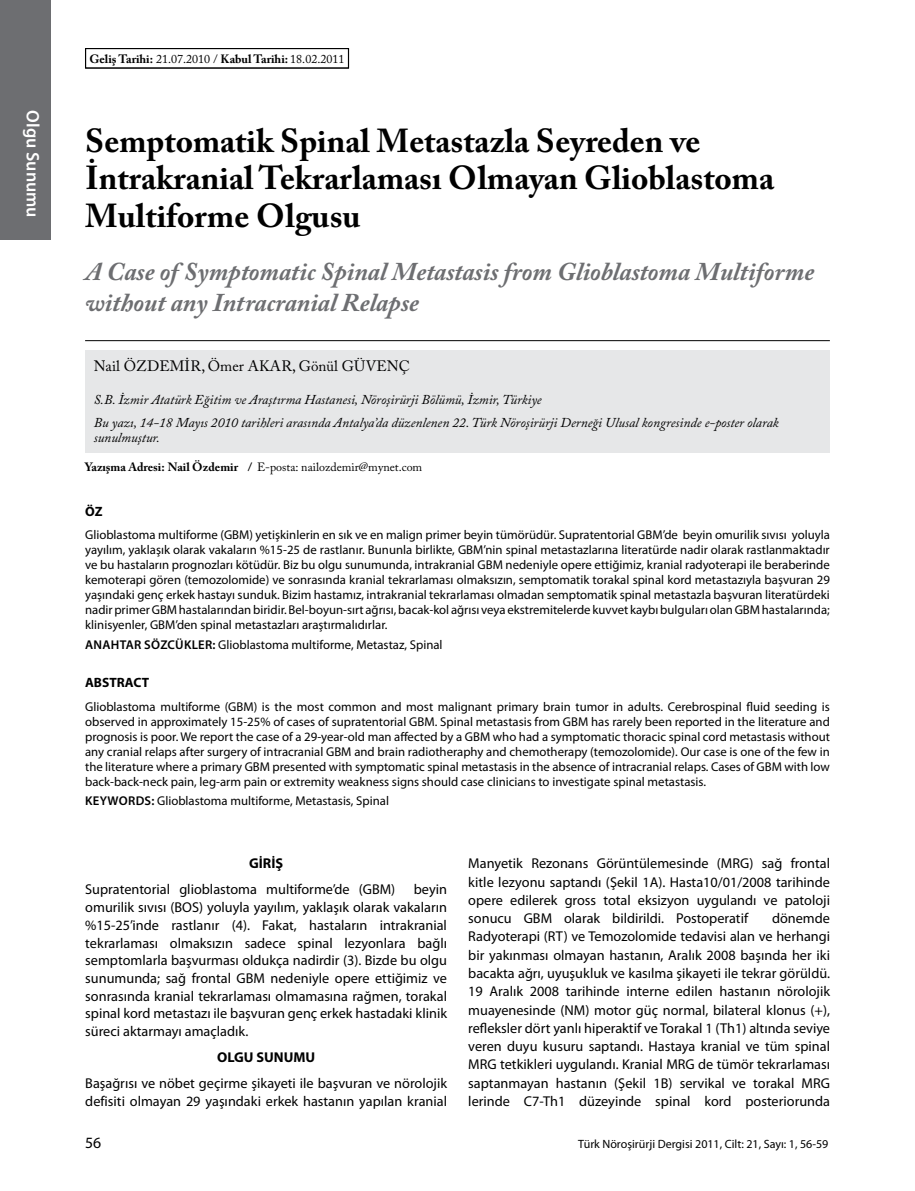
<style>
.page{position:relative;width:915px;height:1191px;background:#fff}
.page>*{position:absolute;margin:0;border:0;box-sizing:border-box;transform-origin:0 0}
.t1{font:700 33px/37.5px "Adobe Caslon Pro";color:#000}
.t2{font:italic 700 25.5px/31.5px "Adobe Caslon Pro";color:#6d6e71}
.t3{font:600 18px "Myriad Pro";color:#fff}
.t4{font:15.75px "Myriad Pro";color:#000}
.t5{font:15px "Adobe Caslon Pro";letter-spacing:.015em;color:#000}
.t6{font:14.25px/18.3px "Myriad Pro";color:#000;text-align:justify}
.t7{font:700 14.25px "Myriad Pro";color:#000}
.t8{font:italic 13.5px/23.5px "Adobe Caslon Pro";color:#000}
.t9{font:700 13.5px "Myriad Pro";color:#000}
.t10{font:12.75px/15px "Myriad Pro";color:#000;text-align:justify}
.t11{font:12px "Adobe Caslon Pro";color:#000}
.t12{font:12px "Myriad Pro";color:#000}
.t13{font:700 12px "Adobe Caslon Pro";color:#000}
.s1{font-weight:400}
.s2{font-weight:700}
.s3{font-weight:600}
</style>
<div class="page">
<div style="left:0;top:0;width:51px;height:240px;background:#6d6e71"></div>
<hr style="left:85px;top:340px;width:744px;height:1px;background:#000">
<div style="left:85px;top:350px;width:744px;height:103px;background:#e6e7e8"></div>
<div style="left:85px;top:48px;width:263px;height:20px;border:1px solid #000"></div>
<h3 class="t3" style="left:44px;top:110px;width:109px;rotate:90deg">OLGU SUNUMU</h3>
<p class="t13" style="left:89px;top:52px;width:256px">Geliş Tarihi: <span class="s1">21.07.2010 /</span> Kabul Tarihi: <span class="s1">18.02.2011</span></p>
<h1 class="t1" style="left:85px;top:122px;width:690px">Semptomatik Spinal Metastazla Seyreden ve<br>İntrakranial Tekrarlaması Olmayan Glioblastoma<br>Multiforme Olgusu</h1>
<h2 class="t2" style="left:85px;top:255px;width:730px">A Case of Symptomatic Spinal Metastasis from Glioblastoma Multiforme without any Intracranial Relapse</h2>
<p class="t5" style="left:94px;top:357px;width:77px">Nail Özdemi</p>
<p class="t5" style="left:190px;top:357px;width:216px">r, Ömer Akar, Gönül Güvenç</p>
<p class="t8" style="left:94px;top:387px;width:686px">S.B. İzmir Atatürk Eğitim ve Araştırma Hastanesi, Nöroşirürji Bölümü, İzmir, Türkiye<br>Bu yazı, 14-18 Mayıs 2010 tarihleri arasında Antalya’da düzenlenen 22. Türk Nöroşirürji Derneği Ulusal kongresinde e-poster olarak</p>
<p class="t8" style="left:94px;top:426px;width:68px">sunulmuştur.</p>
<p class="t11" style="left:85px;top:460px;width:338px"><span class="s2">Yazışma Adresi: Nail Özdemir /</span> E-posta: nailozdemir@mynet.com</p>
<p class="t9" style="left:85px;top:502px;width:19px">ÖZ</p>
<p class="t10" style="left:85px;top:527px;width:746px">Glioblastoma multiforme (GBM) yetişkinlerin en sık ve en malign primer beyin tümörüdür. Supratentorial GBM’de beyin omurilik sıvısı yoluyla yayılım, yaklaşık olarak vakaların %15-25 de rastlanır. Bununla birlikte, GBM’nin spinal metastazlarına literatürde nadir olarak rastlanmaktadır ve bu hastaların prognozları kötüdür. Biz bu olgu sunumunda, intrakranial GBM nedeniyle opere ettiğimiz, kranial radyoterapi ile beraberinde kemoterapi gören (temozolomide) ve sonrasında kranial tekrarlaması olmaksızın, semptomatik torakal spinal kord metastazıyla başvuran 29 yaşındaki genç erkek hastayı sunduk. Bizim hastamız, intrakranial tekrarlaması olmadan semptomatik spinal metastazla başvuran literatürdeki nadir primer GBM hastalarından biridir. Bel-boyun-sırt ağrısı, bacak-kol ağrısı veya ekstremitelerde kuvvet kaybı bulguları olan GBM hastalarında; klinisyenler, GBM’den spinal metastazları araştırmalıdırlar.</p>
<p class="t10" style="left:85px;top:637px;width:359px"><span class="s3">ANAHTAR SÖZCÜKLER:</span> Glioblastoma multiforme, Metastaz, Spinal</p>
<p class="t9" style="left:85px;top:674px;width:65px">ABSTRACT</p>
<p class="t10" style="left:85px;top:699px;width:746px">Glioblastoma multiforme (GBM) is the most common and most malignant primary brain tumor in adults. Cerebrospinal fluid seeding is observed in approximately 15-25% of cases of supratentorial GBM. Spinal metastasis from GBM has rarely been reported in the literature and prognosis is poor. We report the case of a 29-year-old man affected by a GBM who had a symptomatic thoracic spinal cord metastasis without any cranial relaps after surgery of intracranial GBM and brain radiotheraphy and chemotherapy (temozolomide). Our case is one of the few in the literature where a primary GBM presented with symptomatic spinal metastasis in the absence of intracranial relaps. Cases of GBM with low back-back-neck pain, leg-arm pain or extremity weakness signs should case clinicians to investigate spinal metastasis.</p>
<p class="t10" style="left:85px;top:793px;width:305px"><span class="s3">KEYWORDS:</span> Glioblastoma multiforme, Metastasis, Spinal</p>
<p class="t7" style="left:249px;top:854px;width:29px">GİRİŞ</p>
<p class="t6" style="left:85px;top:880px;width:311px">Supratentorial glioblastoma multiforme’de (GBM)</p>
<p class="t6" style="left:85px;top:880px;width:363px;line-height:17.7px;text-indent:328px">beyin omurilik sıvısı (BOS) yoluyla yayılım, yaklaşık olarak vakaların %15-25’inde rastlanır (4). Fakat, hastaların intrakranial tekrarlaması olmaksızın sadece spinal lezyonlara bağlı semptomlarla başvurması oldukça nadirdir (3). Bizde bu olgu sunumunda; sağ frontal GBM nedeniyle opere ettiğimiz ve sonrasında kranial tekrarlaması olmamasına rağmen, torakal spinal kord metastazı ile başvuran genç erkek hastadaki klinik süreci aktarmayı amaçladık.</p>
<p class="t7" style="left:217px;top:1048px;width:58px">OLGU SUNUMU</p>
<p class="t6" style="left:85px;top:1074px;width:363px;line-height:17.7px">Başağrısı ve nöbet geçirme şikayeti ile başvuran ve nörolojik defisiti olmayan 29 yaşındaki erkek hastanın yapılan kranial</p>
<p class="t6" style="left:468px;top:854px;width:363px">Manyetik Rezonans Görüntülemesinde (MRG) sağ frontal kitle lezyonu saptandı (Şekil 1A). Hasta10/01/2008 tarihinde opere edilerek gross total eksizyon uygulandı ve patoloji sonucu GBM olarak bildirildi. Postoperatif</p>
<p class="t6" style="left:468px;top:909px;width:363px;text-indent:303px">dönemde Radyoterapi (RT) ve Temozolomide tedavisi alan ve herhangi bir yakınması olmayan hastanın, Aralık 2008 başında her iki bacakta ağrı, uyuşukluk ve kasılma şikayeti ile tekrar görüldü.<br>19 Aralık 2008 tarihinde interne edilen hastanın nörolojik muayenesinde (NM) motor güç normal, bilateral klonus (+), refleksler dört yanlı hiperaktif ve Torakal 1 (Th1) altında seviye veren duyu kusuru saptandı. Hastaya kranial ve tüm spinal MRG tetkikleri uygulandı. Kranial MRG de tümör tekrarlaması saptanmayan hastanın (Şekil 1B) servikal ve torakal MRG lerinde C7-Th1 düzeyinde spinal kord posteriorunda</p>
<p class="t4" style="left:85px;top:1133px;width:18px">56</p>
<p class="t12" style="left:578px;top:1137px;width:251px">Türk Nöroşirürji Dergisi 2011, Cilt: 21, Sayı: 1, 56-59</p>
</div>
